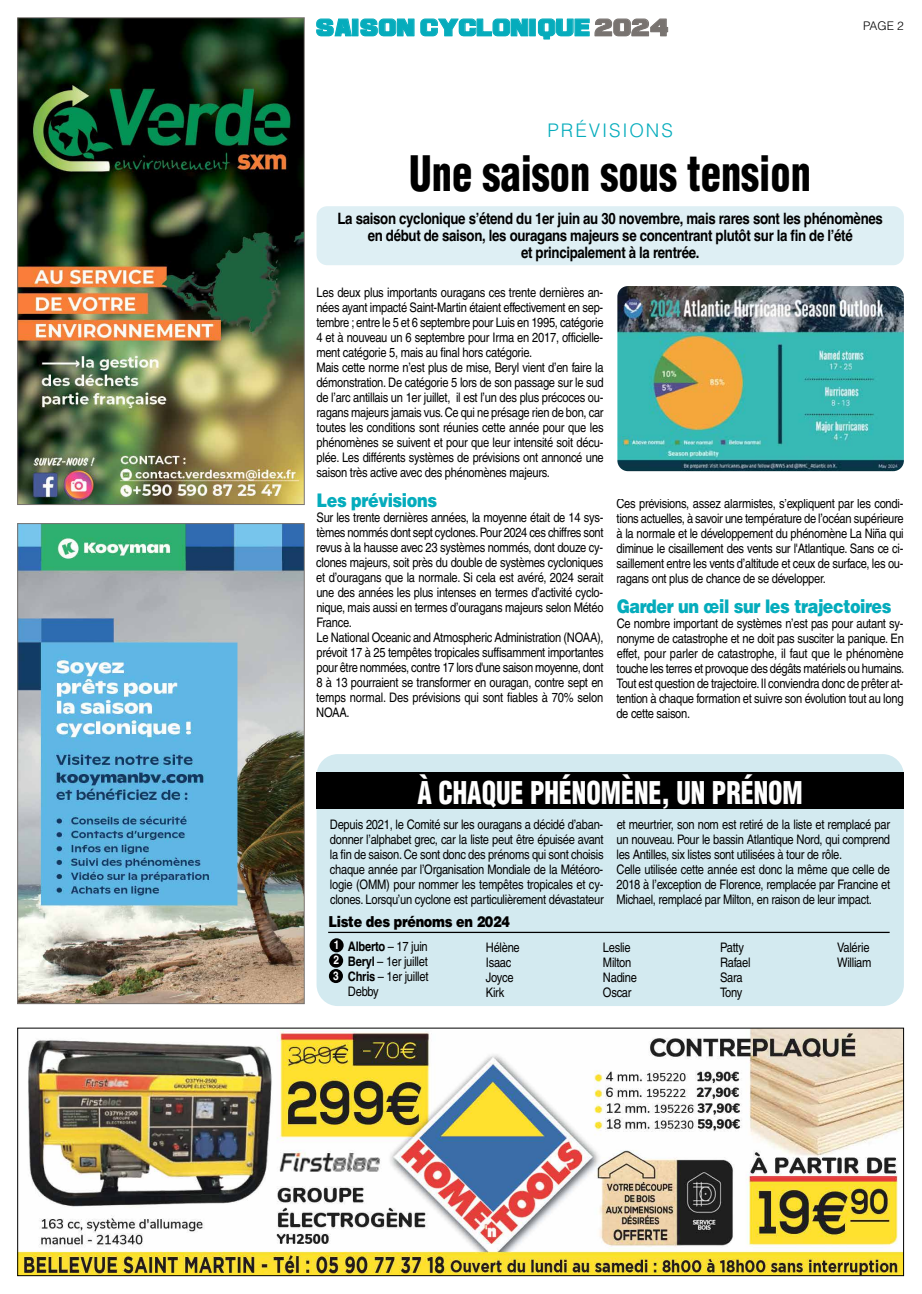
<style>
.page{position:relative;width:922px;height:1294px;background:#fff}
.page>*{position:absolute;margin:0;border:0;box-sizing:border-box;transform-origin:0 0}
.t1{font:900 condensed 47.62px "Helvetica";color:#000;scale:.85 1}
.t2{font:900 condensed 30.62px "Helvetica";color:#fff;scale:.85 1}
.t3{font:900 18.75px "Helvetica";letter-spacing:-.025em;color:#05acbc;scale:.85 1}
.t4{font:18.75px "Ash";color:#05acbc;scale:.88 1}
.t5{font:300 18.75px "Helvetica";color:#05acbc}
.t6{font:700 15.62px/16.9px "Helvetica";letter-spacing:-.025em;color:#000;text-align:center;scale:.85 1}
.t7{font:900 15.12px "Helvetica";letter-spacing:-.025em;color:#000;scale:.85 1}
.t8{font:13.12px/15px "Helvetica";letter-spacing:-.025em;color:#000;scale:.85 1}
.t9{font:700 12px/15.4px "Helvetica";color:#fff;text-align:justify;scale:.85 1}
.t10{font:300 11.88px "Helvetica";color:#000}
.s1{color:#787370}
.s2{font-weight:700}
</style>
<div class="page">
<img style="left:19px;top:19px;width:283px;height:484px">
<div style="left:17px;top:17px;width:287px;height:488px;border:1px solid #787370"></div>
<img style="left:19px;top:525px;width:283px;height:476px">
<div style="left:17px;top:523px;width:287px;height:480px;border:1px solid #787370"></div>
<div style="left:316px;top:206px;width:587px;height:59px;background:#deeff4;border-radius:11px"></div>
<div style="left:316px;top:754px;width:587px;height:252px;background:#d3eaf0;border-radius:21px"></div>
<div style="left:316px;top:771px;width:587px;height:37px;background:#000"></div>
<img style="left:19px;top:1029px;width:882px;height:244px">
<img style="left:617px;top:286px;width:286px;height:185px">
<hr style="left:328px;top:931px;width:561px;height:2px;background:#000">
<div style="left:329px;top:938px;width:14px;height:14px;background:#000;border-radius:50%"></div>
<div style="left:329px;top:953px;width:14px;height:14px;background:#000;border-radius:50%"></div>
<div style="left:329px;top:968px;width:14px;height:15px;background:#000;border-radius:50%"></div>
<h3 class="t4" style="left:316px;top:17px;width:402px">SAISON CYCLONIQUE <span class="s1">2024</span></h3>
<h3 class="t5" style="left:547px;top:119px;width:127px">PRÉVISIONS</h3>
<p class="t10" style="left:863px;top:19px;width:42px">PAGE 2</p>
<h1 class="t1" style="left:409px;top:143px;width:474px">Une saison sous tension</h1>
<p class="t6" style="left:337px;top:210px;width:643px">La saison cyclonique s’étend du 1er juin au 30 novembre, mais rares sont les phénomènes en début de saison, les ouragans majeurs se concentrant plutôt sur la fin de l’été<br>et principalement à la rentrée.</p>
<p class="t8" style="left:316px;top:285px;width:339px">Les deux plus importants ouragans ces trente dernières an&shy;nées ayant impacté Saint-Martin étaient effectivement en sep&shy;tembre ; entre le 5 et 6 septembre pour Luis en 1995, catégorie 4 et à nouveau un 6 septembre pour Irma en 2017, officielle&shy;ment catégorie 5, mais au final hors catégorie.<br>Mais cette norme n’est plus de mise, Beryl vient d’en faire la démonstration. De catégorie 5 lors de son passage sur le sud de l’arc antillais un 1er juillet, il est l’un des plus précoces ou&shy;ragans majeurs jamais vus.Ce qui ne présage rien de bon, car toutes les conditions sont réunies cette année pour que les phénomènes se suivent et pour que leur intensité soit décu&shy;plée. Les différents systèmes de prévisions ont annoncé une saison très active avec des phénomènes majeurs.</p>
<h3 class="t3" style="left:316px;top:488px;width:143px">Les prévisions</h3>
<p class="t8" style="left:316px;top:510px;width:339px">Sur les trente dernières années, la moyenne était de 14 sys&shy;tèmes nommés dont sept cyclones.Pour 2024 ces chiffres sont revus à la hausse avec 23 systèmes nommés, dont douze cy&shy;clones majeurs, soit près du double de systèmes cycloniques et d’ouragans que la normale. Si cela est avéré, 2024 serait une des années les plus intenses en termes d’activité cyclo&shy;nique, mais aussi en termes d’ouragans majeurs selon Météo France.<br>Le National Oceanic and Atmospheric Administration (NOAA), prévoit 17 à 25 tempêtes tropicales suffisamment importantes pour être nommées, contre 17 lors d'une saison moyenne, dont 8 à 13 pourraient se transformer en ouragan, contre sept en temps normal. Des prévisions qui sont fiables à 70% selon NOAA.</p>
<p class="t8" style="left:616px;top:495px;width:339px;text-align:justify">Ces prévisions, assez alarmistes, s’expliquent par les condi&shy;tions actuelles, à savoir une température de l’océan supérieure à la normale et le développement du phénomène La Niña qui diminue le cisaillement des vents sur l'Atlantique. Sans ce ci&shy;saillement entre les vents d’altitude et ceux de surface, les ou&shy;ragans ont plus de chance de se développer.</p>
<h3 class="t3" style="left:616px;top:593px;width:325px">Garder un œil sur les trajectoires</h3>
<p class="t8" style="left:616px;top:615px;width:340px;text-align:justify">Ce nombre important de systèmes n’est pas pour autant sy&shy;nonyme de catastrophe et ne doit pas susciter la panique. En effet, pour parler de catastrophe, il faut que le phénomène touche les terres et provoque des dégâts matériels ou humains.<br>Tout est question de trajectoire.Il conviendra donc de prêter at&shy;tention à chaque formation et suivre son évolution tout au long de cette saison.</p>
<h2 class="t2" style="left:417px;top:772px;width:454px">À CHAQUE PHÉNOMÈNE, UN PRÉNOM</h2>
<p class="t8" style="left:330px;top:817px;width:323px;text-align:justify">Depuis 2021, le Comité sur les ouragans a décidé d’aban&shy;donner l’alphabet grec, car la liste peut être épuisée avant la fin de saison. Ce sont donc des prénoms qui sont choisis chaque année par l’Organisation Mondiale de la Météoro&shy;logie (OMM) pour nommer les tempêtes tropicales et cy&shy;clones. Lorsqu’un cyclone est particulièrement dévastateur</p>
<p class="t8" style="left:616px;top:817px;width:323px">et meurtrier, son nom est retiré de la liste et remplacé par un nouveau. Pour le bassin Atlantique Nord, qui comprend les Antilles, six listes sont utilisées à tour de rôle.<br>Celle utilisée cette année est donc la même que celle de 2018 à l’exception de Florence, remplacée par Francine et Michael, remplacé par Milton, en raison de leur impact.</p>
<p class="t7" style="left:328px;top:912px;width:215px">Liste des prénoms en 2024</p>
<p class="t9" style="left:333px;top:937px;width:9px">1<br>2<br>3</p>
<p class="t8" style="left:348px;top:938px;width:96px;text-align:justify"><span class="s2">Alberto</span> – 17 juin <span class="s2">Beryl</span> – 1er juillet <span class="s2">Chris</span> – 1er juillet Debby</p>
<p class="t8" style="left:486px;top:940px;width:41px">Hélène<br>Isaac<br>Joyce<br>Kirk</p>
<p class="t8" style="left:603px;top:940px;width:41px">Leslie<br>Milton<br>Nadine<br>Oscar</p>
<p class="t8" style="left:719px;top:940px;width:37px">Patty<br>Rafael<br>Sara<br>Tony</p>
<p class="t8" style="left:836px;top:940px;width:42px">Valérie<br>William</p>
</div>
